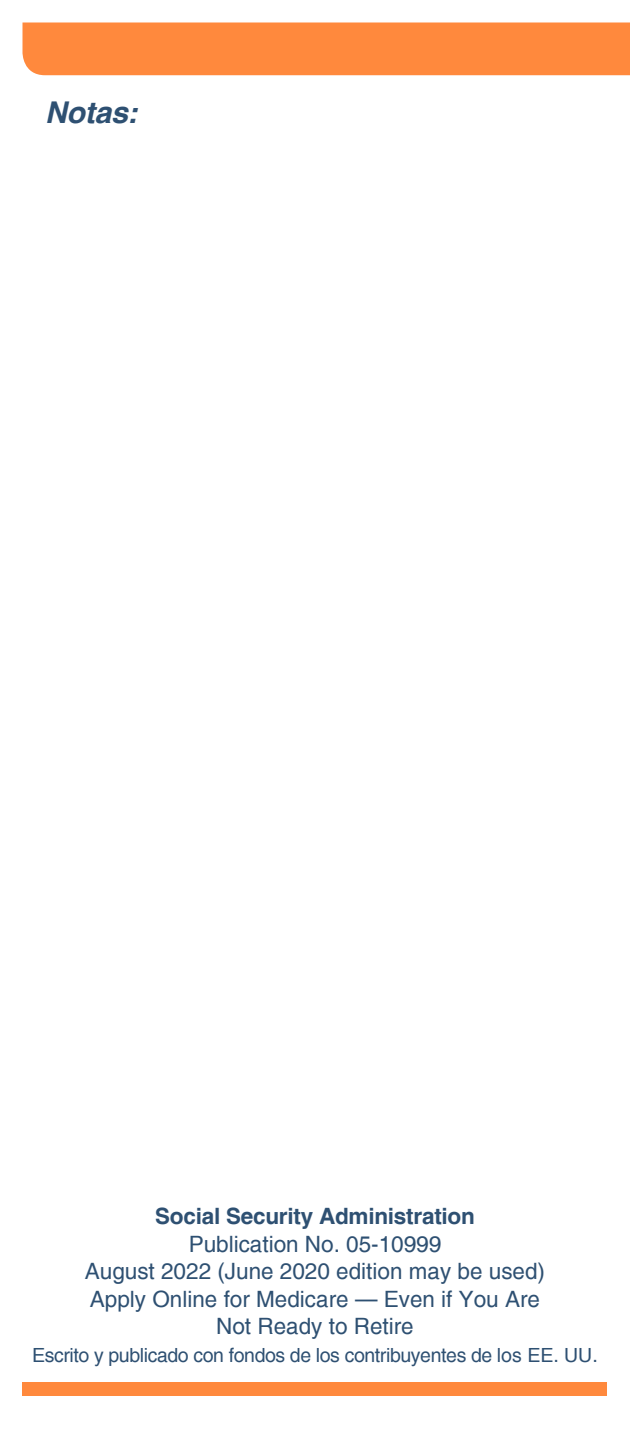
<style>
.page{position:relative;width:630px;height:1440px;background:#fff}
.page>*{position:absolute;margin:0;border:0;box-sizing:border-box;transform-origin:0 0}
.t1{font:italic 700 30px "Helvetica";letter-spacing:-.005em;color:#2e5072}
.t2{font:22.5px/27.5px "Helvetica";color:#2e5072;text-align:center}
.t3{font:700 22.5px "Helvetica";letter-spacing:-.01em;color:#2e5072}
.t4{font:19.5px "Helvetica";letter-spacing:-.02em;color:#2e5072}
</style>
<div class="page">
<div style="left:22px;top:22px;width:608px;height:53px;background:#ff893d"></div>
<div style="left:22px;top:1382px;width:586px;height:14px;background:#ff893d"></div>
<h3 class="t1" style="left:45px;top:94px;width:94px">Notas:</h3>
<p class="t3" style="left:155px;top:1202px;width:321px">Social Security Administration</p>
<p class="t2" style="left:189px;top:1231px;width:254px">Publication No. 05-10999</p>
<p class="t2" style="left:85px;top:1258px;width:462px">August 2022 (June 2020 edition may be used)</p>
<p class="t2" style="left:90px;top:1286px;width:452px">Apply Online for Medicare — Even if You Are<br>Not Ready to Retire</p>
<p class="t4" style="left:32px;top:1343px;width:567px">Escrito y publicado con fondos de los contribuyentes de los EE. UU.</p>
</div>
